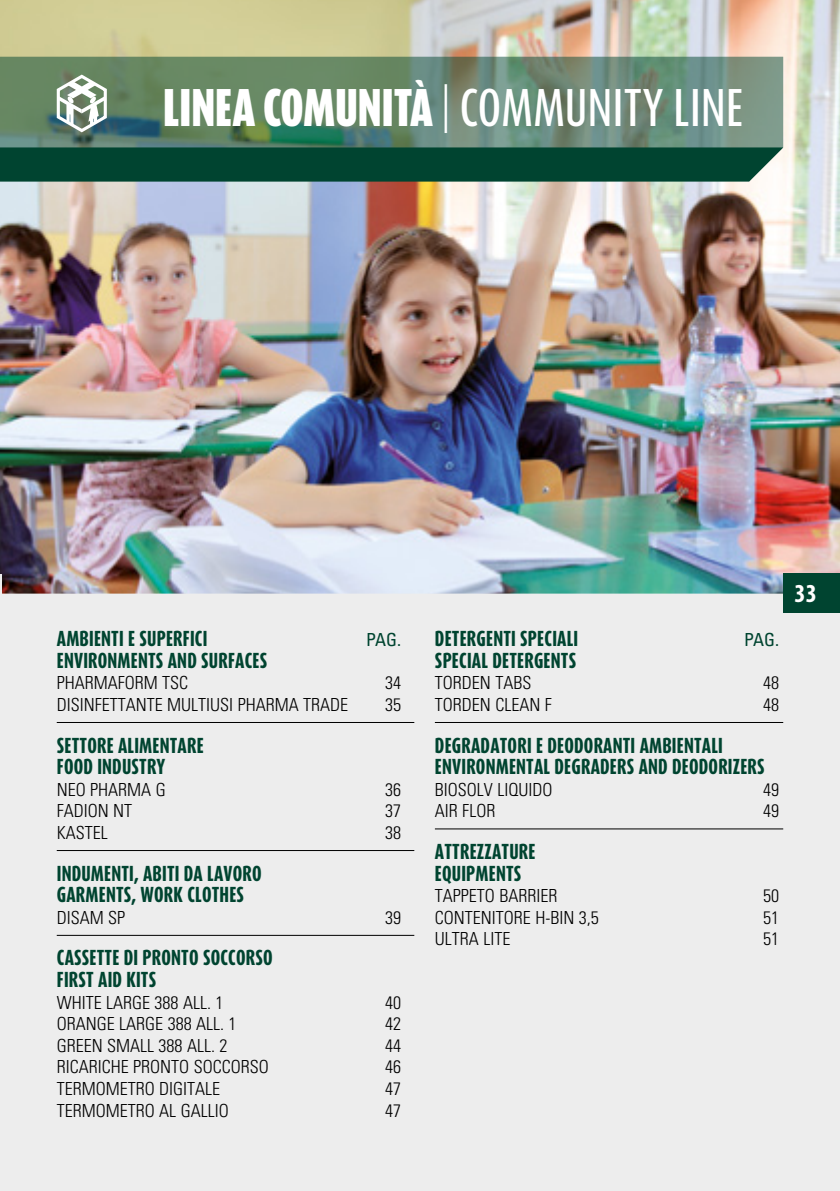
<style>
.page{position:relative;width:840px;height:1191px;background:#fff}
.page>*{position:absolute;margin:0;border:0;box-sizing:border-box;transform-origin:0 0}
.t1{font:900 44px "Dax Compact Pro";color:#fff}
.t2{font:700 condensed 26px "Myriad Pro";color:#fff}
.t3{font:300 condensed 18px "Univers LT Std";color:#000}
.t4{font:800 18px/21.6px "Dax Compact Pro";letter-spacing:.01em;color:#004430}
.t5{font:condensed 18px "Univers LT Std";letter-spacing:-.025em;color:#004430}
.s1{font-weight:300}
.s2{font-weight:500}
</style>
<div class="page">
<img style="left:0;top:0;width:839px;height:593px">
<div style="left:1px;top:593px;width:838px;height:598px;background:#ededed"></div>
<div style="left:782px;top:573px;width:57px;height:39px;background:#004430"></div>
<svg style="left:0;top:57px;width:782px;height:90px;background:#678870"></svg>
<div style="left:0;top:147px;width:782px;height:34px;background:#004430"></div>
<svg style="left:55px;top:73px;width:53px;height:62px"></svg>
<hr style="left:0;top:574px;width:1px;height:617px;background:#ededed">
<hr style="left:57px;top:722px;width:357px;height:1px;background:#000">
<hr style="left:57px;top:850px;width:357px;height:1px;background:#000">
<hr style="left:57px;top:935px;width:357px;height:1px;background:#000">
<hr style="left:434px;top:722px;width:348px;height:1px;background:#000">
<hr style="left:434px;top:828px;width:348px;height:1px;background:#000">
<h1 class="t1" style="left:163px;top:78px;width:581px">LINEA COMUNITÀ <span class="s1">|</span> <span class="s2">COMMUNITY LINE</span></h1>
<p class="t4" style="left:57px;top:627px;width:152px">AMBIENTI E SUPERFICI</p>
<p class="t5" style="left:366px;top:628px;width:37px">PAG.</p>
<p class="t4" style="left:57px;top:649px;width:212px">ENVIRONMENTS AND SURFACES</p>
<p class="t3" style="left:57px;top:672px;width:133px">PHARMAFORM TSC</p>
<p class="t3" style="left:385px;top:672px;width:17px">34</p>
<p class="t3" style="left:57px;top:693px;width:293px">DISINFETTANTE MULTIUSI PHARMA TRADE</p>
<p class="t3" style="left:385px;top:693px;width:17px">35</p>
<p class="t4" style="left:57px;top:734px;width:148px">SETTORE ALIMENTARE<br>FOOD INDUSTRY</p>
<p class="t3" style="left:57px;top:778px;width:110px">NEO PHARMA G</p>
<p class="t3" style="left:385px;top:778px;width:17px">36</p>
<p class="t3" style="left:57px;top:800px;width:77px">FADION NT</p>
<p class="t3" style="left:385px;top:800px;width:17px">37</p>
<p class="t3" style="left:57px;top:821px;width:52px">KASTEL</p>
<p class="t3" style="left:385px;top:821px;width:17px">38</p>
<p class="t4" style="left:57px;top:862px;width:206px">INDUMENTI, ABITI DA LAVORO<br>GARMENTS, WORK CLOTHES</p>
<p class="t3" style="left:57px;top:906px;width:70px">DISAM SP</p>
<p class="t3" style="left:385px;top:906px;width:17px">39</p>
<p class="t4" style="left:57px;top:947px;width:217px">CASSETTE DI PRONTO SOCCORSO<br>FIRST AID KITS</p>
<p class="t3" style="left:57px;top:991px;width:168px">WHITE LARGE 388 ALL. 1</p>
<p class="t3" style="left:385px;top:991px;width:17px">40</p>
<p class="t3" style="left:57px;top:1013px;width:181px">ORANGE LARGE 388 ALL. 1</p>
<p class="t3" style="left:385px;top:1013px;width:17px">42</p>
<p class="t3" style="left:57px;top:1034px;width:172px">GREEN SMALL 388 ALL. 2</p>
<p class="t3" style="left:385px;top:1034px;width:17px">44</p>
<p class="t3" style="left:57px;top:1056px;width:213px">RICARICHE PRONTO SOCCORSO</p>
<p class="t3" style="left:385px;top:1056px;width:17px">46</p>
<p class="t3" style="left:57px;top:1077px;width:165px">TERMOMETRO DIGITALE</p>
<p class="t3" style="left:385px;top:1077px;width:17px">47</p>
<p class="t3" style="left:57px;top:1099px;width:173px">TERMOMETRO AL GALLIO</p>
<p class="t3" style="left:385px;top:1099px;width:17px">47</p>
<p class="t4" style="left:434px;top:627px;width:145px">DETERGENTI SPECIALI</p>
<p class="t5" style="left:743px;top:628px;width:37px">PAG.</p>
<p class="t4" style="left:434px;top:649px;width:143px">SPECIAL DETERGENTS</p>
<p class="t3" style="left:434px;top:672px;width:98px">TORDEN TABS</p>
<p class="t3" style="left:762px;top:672px;width:17px">48</p>
<p class="t3" style="left:434px;top:693px;width:118px">TORDEN CLEAN F</p>
<p class="t3" style="left:762px;top:693px;width:17px">48</p>
<p class="t4" style="left:434px;top:734px;width:331px">DEGRADATORI E DEODORANTI AMBIENTALI<br>ENVIRONMENTAL DEGRADERS AND DEODORIZERS</p>
<p class="t3" style="left:434px;top:778px;width:119px">BIOSOLV LIQUIDO</p>
<p class="t3" style="left:762px;top:778px;width:17px">49</p>
<p class="t3" style="left:434px;top:800px;width:62px">AIR FLOR</p>
<p class="t3" style="left:762px;top:800px;width:17px">49</p>
<p class="t4" style="left:434px;top:840px;width:102px">ATTREZZATURE<br>EQUIPMENTS</p>
<p class="t3" style="left:434px;top:885px;width:124px">TAPPETO BARRIER</p>
<p class="t3" style="left:762px;top:885px;width:17px">50</p>
<p class="t3" style="left:434px;top:906px;width:165px">CONTENITORE H-BIN 3,5</p>
<p class="t3" style="left:762px;top:906px;width:17px">51</p>
<p class="t3" style="left:434px;top:928px;width:77px">ULTRA LITE</p>
<p class="t3" style="left:762px;top:928px;width:17px">51</p>
<h2 class="t2" style="left:794px;top:577px;width:24px">33</h2>
</div>
